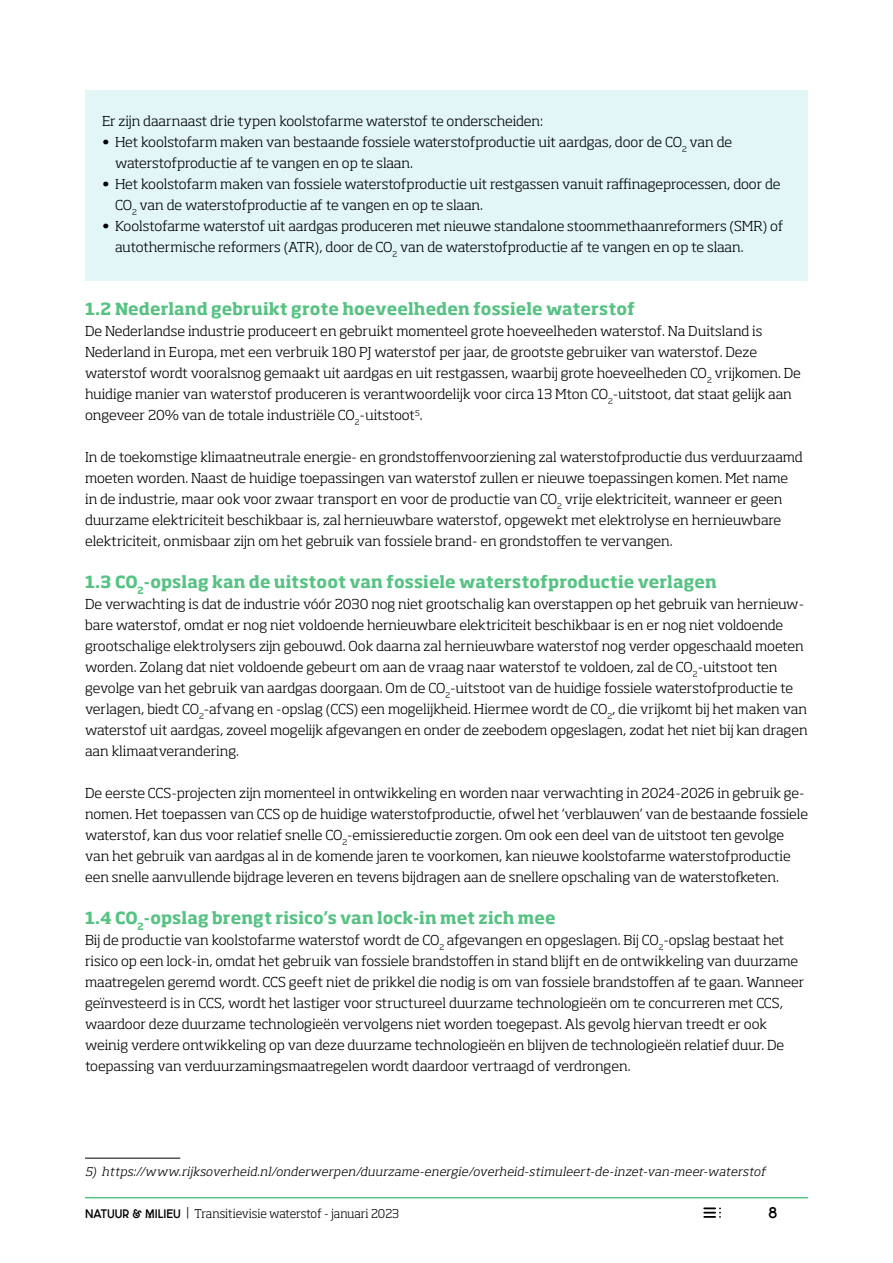
<style>
.page{position:relative;width:893px;height:1263px;background:#fff}
.page>*{position:absolute;margin:0;border:0;box-sizing:border-box;transform-origin:0 0}
.t1{font:700 16.5px "Soho Std";letter-spacing:.005em;color:#57c283}
.t2{font:15px "N&M Utrecht Bold";color:#000}
.t3{font:300 13.5px/21px "Soho Std";letter-spacing:-.01em;color:#000;scale:1.05 1}
.t4{font:italic 300 12px "Soho Std";letter-spacing:.02em;color:#000;scale:1.05 1}
.t5{font:300 12px "Soho Std";letter-spacing:-.01em;color:#000}
.s1{font-weight:400}
.s2{font-family:"N&M Utrecht Bold";font-weight:400}
</style>
<div class="page">
<hr style="left:85px;top:1197px;width:723px;height:1px;background:#57c283">
<svg style="left:704px;top:1207px;width:17px;height:11px"></svg>
<div style="left:85px;top:90px;width:723px;height:22px;background:#e2f6f8"></div>
<div style="left:85px;top:111px;width:723px;height:22px;background:#e2f6f8"></div>
<div style="left:85px;top:132px;width:723px;height:43px;background:#e2f6f8"></div>
<div style="left:85px;top:174px;width:723px;height:43px;background:#e2f6f8"></div>
<div style="left:85px;top:216px;width:723px;height:43px;background:#e2f6f8"></div>
<div style="left:85px;top:258px;width:723px;height:22px;background:#e2f6f8"></div>
<hr style="left:85px;top:1158px;width:95px;height:1px;background:#000">
<p class="t3" style="left:102px;top:110px;width:422px">Er zijn daarnaast drie typen koolstofarme waterstof te onderscheiden:</p>
<p class="t3" style="left:115px;top:131px;width:589px;text-indent:-13px"><span class="s1">•</span> Het koolstofarm maken van bestaande fossiele waterstofproductie uit aardgas, door de CO<sub>2</sub> van de waterstofproductie af te vangen en op te slaan.</p>
<p class="t3" style="left:115px;top:173px;width:635px;text-indent:-13px"><span class="s1">•</span> Het koolstofarm maken van fossiele waterstofproductie uit restgassen vanuit raffinageprocessen, door de<br>CO<sub>2</sub> van de waterstofproductie af te vangen en op te slaan.</p>
<p class="t3" style="left:115px;top:215px;width:638px;text-indent:-13px"><span class="s1">•</span> Koolstofarme waterstof uit aardgas produceren met nieuwe standalone stoommethaanreformers (SMR) of autothermische reformers (ATR), door de CO<sub>2</sub> van de waterstofproductie af te vangen en op te slaan.</p>
<p class="t1" style="left:85px;top:298px;width:551px">1.2 Nederland gebruikt grote hoeveelheden fossiele waterstof</p>
<p class="t3" style="left:85px;top:320px;width:683px">De Nederlandse industrie produceert en gebruikt momenteel grote hoeveelheden waterstof. Na Duitsland is Nederland in Europa, met een verbruik 180 PJ waterstof per jaar, de grootste gebruiker van waterstof. Deze waterstof wordt vooralsnog gemaakt uit aardgas en uit restgassen, waarbij grote hoeveelheden CO<sub>2</sub> vrijkomen. De huidige manier van waterstof produceren is verantwoordelijk voor circa 13 Mton CO<sub>2</sub>-uitstoot, dat staat gelijk aan ongeveer 20% van de totale industriële CO<sub>2</sub>-uitstoot<sup>5</sup>.</p>
<p class="t3" style="left:85px;top:446px;width:685px">In de toekomstige klimaatneutrale energie- en grondstoffenvoorziening zal waterstofproductie dus verduurzaamd moeten worden. Naast de huidige toepassingen van waterstof zullen er nieuwe toepassingen komen. Met name in de industrie, maar ook voor zwaar transport en voor de productie van CO<sub>2</sub> vrije elektriciteit, wanneer er geen duurzame elektriciteit beschikbaar is, zal hernieuwbare waterstof, opgewekt met elektrolyse en hernieuwbare elektriciteit, onmisbaar zijn om het gebruik van fossiele brand- en grondstoffen te vervangen.</p>
<p class="t1" style="left:85px;top:571px;width:633px">1.3 CO<sub>2</sub>-opslag kan de uitstoot van fossiele waterstofproductie verlagen</p>
<p class="t3" style="left:85px;top:593px;width:690px">De verwachting is dat de industrie vóór 2030 nog niet grootschalig kan overstappen op het gebruik van hernieuw&shy;bare waterstof, omdat er nog niet voldoende hernieuwbare elektriciteit beschikbaar is en er nog niet voldoende grootschalige elektrolysers zijn gebouwd. Ook daarna zal hernieuwbare waterstof nog verder opgeschaald moeten worden. Zolang dat niet voldoende gebeurt om aan de vraag naar waterstof te voldoen, zal de CO<sub>2</sub>-uitstoot ten gevolge van het gebruik van aardgas doorgaan. Om de CO<sub>2</sub>-uitstoot van de huidige fossiele waterstofproductie te verlagen, biedt CO<sub>2</sub>-afvang en -opslag (CCS) een mogelijkheid. Hiermee wordt de CO<sub>2</sub>, die vrijkomt bij het maken van waterstof uit aardgas, zoveel mogelijk afgevangen en onder de zeebodem opgeslagen, zodat het niet bij kan dragen aan klimaatverandering.</p>
<p class="t3" style="left:85px;top:782px;width:690px">De eerste CCS-projecten zijn momenteel in ontwikkeling en worden naar verwachting in 2024-2026 in gebruik ge&shy;nomen. Het toepassen van CCS op de huidige waterstofproductie, ofwel het ‘verblauwen’ van de bestaande fossiele waterstof, kan dus voor relatief snelle CO<sub>2</sub>-emissiereductie zorgen. Om ook een deel van de uitstoot ten gevolge van het gebruik van aardgas al in de komende jaren te voorkomen, kan nieuwe koolstofarme waterstofproductie een snelle aanvullende bijdrage leveren en tevens bijdragen aan de snellere opschaling van de waterstofketen.</p>
<p class="t1" style="left:85px;top:907px;width:472px">1.4 CO<sub>2</sub>-opslag brengt risico’s van lock-in met zich mee</p>
<p class="t3" style="left:85px;top:929px;width:687px">Bij de productie van koolstofarme waterstof wordt de CO<sub>2</sub> afgevangen en opgeslagen. Bij CO<sub>2</sub>-opslag bestaat het risico op een lock-in, omdat het gebruik van fossiele brandstoffen in stand blijft en de ontwikkeling van duurzame maatregelen geremd wordt. CCS geeft niet de prikkel die nodig is om van fossiele brandstoffen af te gaan. Wanneer geïnvesteerd is in CCS, wordt het lastiger voor structureel duurzame technologieën om te concurreren met CCS, waardoor deze duurzame technologieën vervolgens niet worden toegepast. Als gevolg hiervan treedt er ook weinig verdere ontwikkeling op van deze duurzame technologieën en blijven de technologieën relatief duur. De toepassing van verduurzamingsmaatregelen wordt daardoor vertraagd of verdrongen.</p>
<p class="t4" style="left:85px;top:1164px;width:650px">5) https://www.rijksoverheid.nl/onderwerpen/duurzame-energie/overheid-stimuleert-de-inzet-van-meer-waterstof</p>
<p class="t5" style="left:85px;top:1206px;width:316px"><span class="s2">NATUUR &amp; MILIEU</span> | Transitievisie waterstof - januari 2023</p>
<p class="t2" style="left:768px;top:1206px;width:10px">8</p>
</div>
